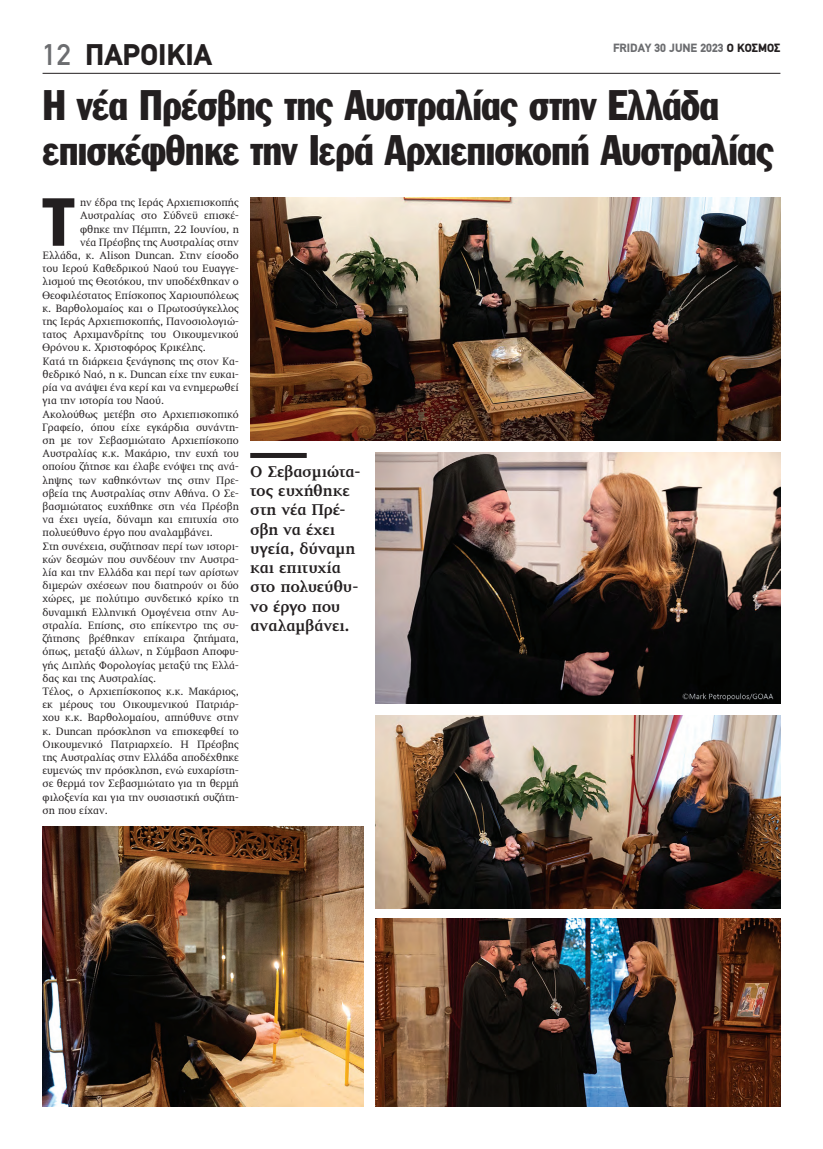
<style>
.page{position:relative;width:823px;height:1149px;background:#fff}
.page>*{position:absolute;margin:0;border:0;box-sizing:border-box;transform-origin:0 0}
.t1{font:66.6px "Franklin Gothic Greek Cond";color:#231f20}
.t2{font:42px/45px "Franklin Gothic Greek Cond";letter-spacing:-.02em;color:#231f20}
.t3{font:900 30px "PF Din Text";color:#231f20}
.t4{font:700 16px/19.2px "PF Diplomat";letter-spacing:-.01em;color:#231f20}
.t5{font:900 12px "PF Din Text";color:#6c6d70}
.t6{font:11px "PF Diplomat";color:#231f20}
.s1{font-weight:500;color:#6c6d70}
.s2{color:#231f20}
</style>
<div class="page">
<hr style="left:43px;top:73px;width:737px;height:1px;background:#231f20">
<div style="left:250px;top:453px;width:56px;height:5px;background:#231f20"></div>
<img style="left:251px;top:198px;width:529px;height:243px">
<img style="left:375px;top:453px;width:404px;height:250px">
<img style="left:375px;top:715px;width:404px;height:193px">
<img style="left:375px;top:918px;width:404px;height:188px">
<img style="left:43px;top:826px;width:320px;height:280px">
<h3 class="t3" style="left:43px;top:37px;width:152px"><span class="s1">12</span> ΕΛΛΑΔΑ</h3>
<p class="t5" style="left:612px;top:40px;width:169px">FRIDAY 30 JUNE 2023 <span class="s2">Ο ΚΟΣΜΟΣ</span></p>
<h2 class="t2" style="left:43px;top:83px;width:733px">Η νέα Πρέσβης της Αυστραλίας στην Ελλάδα επισκέφθηκε την Ιερά Αρχιεπισκοπή Αυστραλίας</h2>
<h1 class="t1" style="left:43px;top:184px;width:32px">Τ</h1>
<p class="t6" style="left:80px;top:197px;width:160px">ην έδρα της Ιεράς Αρχιεπισκοπής</p>
<h3 class="t3" style="left:85px;top:37px;width:128px">ΠΑΡΟΙΚΙΑ</h3>
<p class="t6" style="left:80px;top:210px;width:160px">Αυστραλίας στο Σύδνεϋ επισκέ-</p>
<p class="t6" style="left:80px;top:223px;width:160px">φθηκε την Πέμπτη, 22 Ιουνίου, η</p>
<p class="t6" style="left:80px;top:236px;width:160px">νέα Πρέσβης της Αυστραλίας στην</p>
<p class="t6" style="left:43px;top:249px;width:198px">Ελλάδα, κ. Alison Duncan. Στην είσοδο</p>
<p class="t6" style="left:43px;top:263px;width:198px">του Ιερού Καθεδρικού Ναού του Ευαγγε-</p>
<p class="t6" style="left:43px;top:276px;width:198px">λισμού της Θεοτόκου, την υποδέχθηκαν ο</p>
<p class="t6" style="left:43px;top:289px;width:198px">Θεοφιλέστατος Επίσκοπος Χαριουπόλεως</p>
<p class="t6" style="left:43px;top:302px;width:198px">κ. Βαρθολομαίος και ο Πρωτοσύγκελλος</p>
<p class="t6" style="left:43px;top:315px;width:198px">της Ιεράς Αρχιεπισκοπής, Πανοσιολογιώ-</p>
<p class="t6" style="left:43px;top:329px;width:198px">τατος Αρχιμανδρίτης του Οικουμενικού</p>
<p class="t6" style="left:43px;top:342px;width:165px">Θρόνου κ. Χριστοφόρος Κρικέλης.</p>
<p class="t6" style="left:43px;top:355px;width:198px">Κατά τη διάρκεια ξενάγησης της στον Κα-</p>
<p class="t6" style="left:43px;top:368px;width:198px">θεδρικό Ναό, η κ. Duncan είχε την ευκαι-</p>
<p class="t6" style="left:43px;top:381px;width:198px">ρία να ανάψει ένα κερί και να ενημερωθεί</p>
<p class="t6" style="left:43px;top:395px;width:123px">για την ιστορία του Ναού.</p>
<p class="t6" style="left:43px;top:408px;width:198px">Ακολούθως μετέβη στο Αρχιεπισκοπικό</p>
<p class="t6" style="left:43px;top:421px;width:198px">Γραφείο, όπου είχε εγκάρδια συνάντη-</p>
<p class="t6" style="left:43px;top:434px;width:198px">ση με τον Σεβασμιώτατο Αρχιεπίσκοπο</p>
<p class="t6" style="left:43px;top:447px;width:198px">Αυστραλίας κ.κ. Μακάριο, την ευχή του</p>
<p class="t6" style="left:43px;top:461px;width:198px">οποίου ζήτησε και έλαβε ενόψει της ανά-</p>
<p class="t6" style="left:43px;top:474px;width:198px">ληψης των καθηκόντων της στην Πρε-</p>
<p class="t6" style="left:43px;top:487px;width:198px">σβεία της Αυστραλίας στην Αθήνα. Ο Σε-</p>
<p class="t6" style="left:43px;top:500px;width:198px">βασμιώτατος ευχήθηκε στη νέα Πρέσβη</p>
<p class="t6" style="left:43px;top:513px;width:198px">να έχει υγεία, δύναμη και επιτυχία στο</p>
<p class="t6" style="left:43px;top:527px;width:172px">πολυεύθυνο έργο που αναλαμβάνει.</p>
<p class="t6" style="left:43px;top:540px;width:198px">Στη συνέχεια, συζήτησαν περί των ιστορι-</p>
<p class="t6" style="left:43px;top:553px;width:198px">κών δεσμών που συνδέουν την Αυστρα-</p>
<p class="t6" style="left:43px;top:566px;width:198px">λία και την Ελλάδα και περί των αρίστων</p>
<p class="t6" style="left:43px;top:579px;width:198px">διμερών σχέσεων που διατηρούν οι δύο</p>
<p class="t6" style="left:43px;top:593px;width:198px">χώρες, με πολύτιμο συνδετικό κρίκο τη</p>
<p class="t6" style="left:43px;top:606px;width:198px">δυναμική Ελληνική Ομογένεια στην Αυ-</p>
<p class="t6" style="left:43px;top:619px;width:198px">στραλία. Επίσης, στο επίκεντρο της συ-</p>
<p class="t6" style="left:43px;top:632px;width:198px">ζήτησης βρέθηκαν επίκαιρα ζητήματα,</p>
<p class="t6" style="left:43px;top:645px;width:198px">όπως, μεταξύ άλλων, η Σύμβαση Αποφυ-</p>
<p class="t6" style="left:43px;top:659px;width:198px">γής Διπλής Φορολογίας μεταξύ της Ελλά-</p>
<p class="t6" style="left:43px;top:672px;width:115px">δας και της Αυστραλίας.</p>
<p class="t6" style="left:43px;top:685px;width:198px">Τέλος, ο Αρχιεπίσκοπος κ.κ. Μακάριος,</p>
<p class="t6" style="left:43px;top:698px;width:198px">εκ μέρους του Οικουμενικού Πατριάρ-</p>
<p class="t6" style="left:43px;top:711px;width:198px">χου κ.κ. Βαρθολομαίου, απηύθυνε στην</p>
<p class="t6" style="left:43px;top:725px;width:198px">κ. Duncan πρόσκληση να επισκεφθεί το</p>
<p class="t6" style="left:43px;top:738px;width:198px">Οικουμενικό Πατριαρχείο. Η Πρέσβης</p>
<p class="t6" style="left:43px;top:751px;width:198px">της Αυστραλίας στην Ελλάδα αποδέχθηκε</p>
<p class="t6" style="left:43px;top:764px;width:198px">ευμενώς την πρόσκληση, ενώ ευχαρίστη-</p>
<p class="t6" style="left:43px;top:777px;width:198px">σε θερμά τον Σεβασμιώτατο για τη θερμή</p>
<p class="t6" style="left:43px;top:791px;width:198px">φιλοξενία και για την ουσιαστική συζήτη-</p>
<p class="t6" style="left:43px;top:804px;width:67px">ση που είχαν.</p>
<h3 class="t4" style="left:250px;top:462px;width:112px">Ο Σεβασμιώτα&shy;τος ευχήθηκε στη νέα Πρέ&shy;σβη να έχει υγεία, δύναμη και επιτυχία στο πολυεύθυ&shy;νο έργο που αναλαμβάνει.</h3>
</div>
